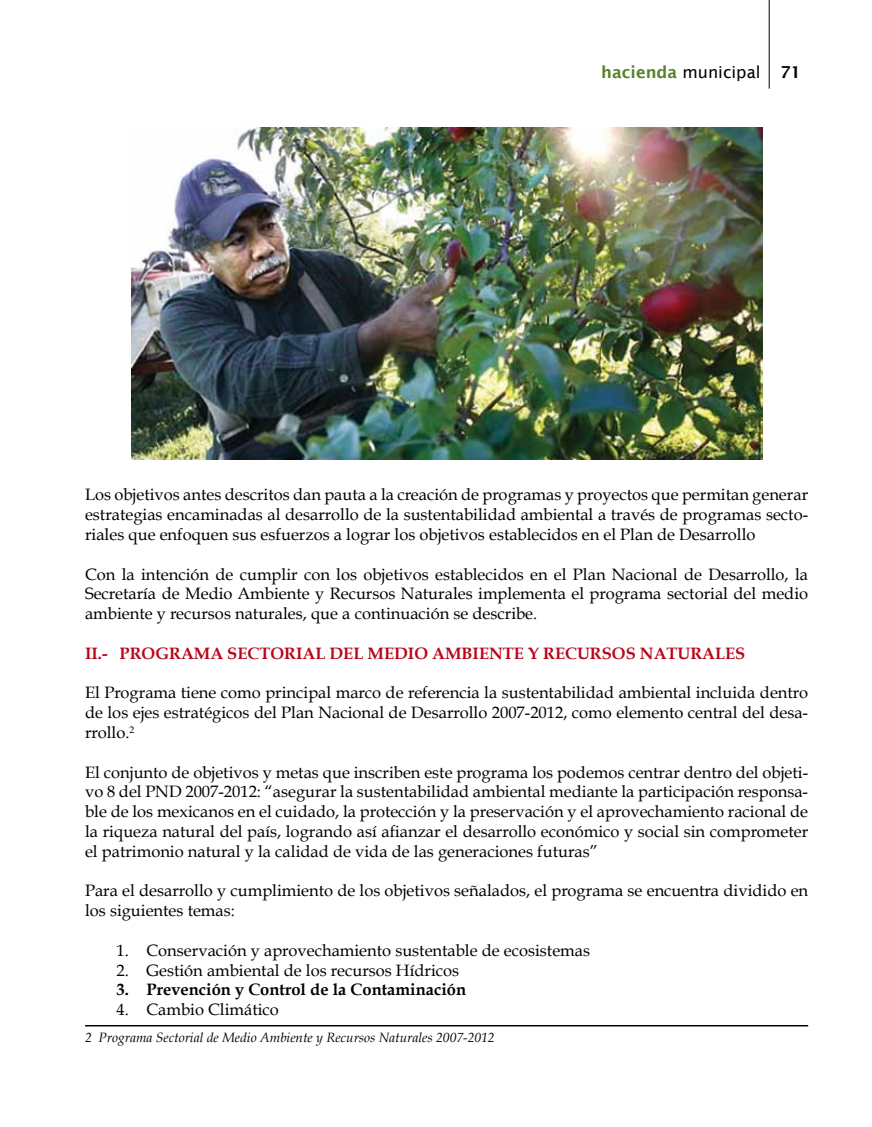
<style>
.page{position:relative;width:872px;height:1127px;background:#fff}
.page>*{position:absolute;margin:0;border:0;box-sizing:border-box;transform-origin:0 0}
.t1{font:16.5px/19.8px "Book Antiqua";color:#000;text-align:justify}
.t2{font:700 16.5px "Book Antiqua";color:#b8061a}
.t3{font:700 16.5px "Book Antiqua";color:#000}
.t4{font:16.5px "Lucida Sans";color:#000}
.t5{font:italic 13.5px "Book Antiqua";color:#000}
.s1{font-weight:600;color:#558128}
.s2{font-weight:600}
</style>
<div class="page">
<img style="left:131px;top:128px;width:631px;height:332px">
<hr style="left:769px;top:0;width:1px;height:89px;background:#000">
<hr style="left:85px;top:1025px;width:723px;height:1px;background:#000">
<p class="t4" style="left:601px;top:63px;width:201px"><span class="s1">hacienda</span> municipal <span class="s2">71</span></p>
<p class="t1" style="left:85px;top:485px;width:724px">Los objetivos antes descritos dan pauta a la creación de programas y proyectos que permitan generar estrategias encaminadas al desarrollo de la sustentabilidad ambiental a través de programas secto&shy;riales que enfoquen sus esfuerzos a lograr los objetivos establecidos en el Plan de Desarrollo</p>
<p class="t1" style="left:85px;top:564px;width:724px">Con la intención de cumplir con los objetivos establecidos en el Plan Nacional de Desarrollo, la Secretaría de Medio Ambiente y Recursos Naturales implementa el programa sectorial del medio ambiente y recursos naturales, que a continuación se describe.</p>
<p class="t2" style="left:85px;top:643px;width:59px">II.- PROGRAMA</p>
<p class="t2" style="left:227px;top:643px;width:115px">SECTORIAL DEL</p>
<p class="t2" style="left:367px;top:643px;width:200px">MEDIO AMBIENTE Y RECURSOS</p>
<p class="t2" style="left:640px;top:643px;width:50px">NATURALES</p>
<p class="t1" style="left:85px;top:683px;width:724px">El Programa tiene como principal marco de referencia la sustentabilidad ambiental incluida dentro de los ejes estratégicos del Plan Nacional de Desarrollo 2007-2012, como elemento central del desa&shy;rrollo.<sup>2</sup></p>
<p class="t1" style="left:85px;top:762px;width:724px">El conjunto de objetivos y metas que inscriben este programa los podemos centrar dentro del objeti&shy;vo 8 del PND 2007-2012: “asegurar la sustentabilidad ambiental mediante la participación responsa&shy;ble de los mexicanos en el cuidado, la protección y la preservación y el aprovechamiento racional de la riqueza natural del país, logrando así afianzar el desarrollo económico y social sin comprometer el patrimonio natural y la calidad de vida de las generaciones futuras”</p>
<p class="t1" style="left:85px;top:881px;width:724px">Para el desarrollo y cumplimiento de los objetivos señalados, el programa se encuentra dividido en los siguientes temas:</p>
<p class="t1" style="left:117px;top:940px;width:475px">1. Conservación y aprovechamiento sustentable de ecosistemas</p>
<p class="t1" style="left:117px;top:960px;width:344px">2. Gestión ambiental de los recursos Hídricos</p>
<p class="t3" style="left:117px;top:980px;width:351px">3. PREVENCIÓN Y CONTROL DE LA CONTAMINACIÓN</p>
<p class="t1" style="left:117px;top:1000px;width:164px">4. Cambio Climático</p>
<p class="t5" style="left:85px;top:1029px;width:411px">2 Programa Sectorial de Medio Ambiente y Recursos Naturales 2007-2012</p>
</div>
